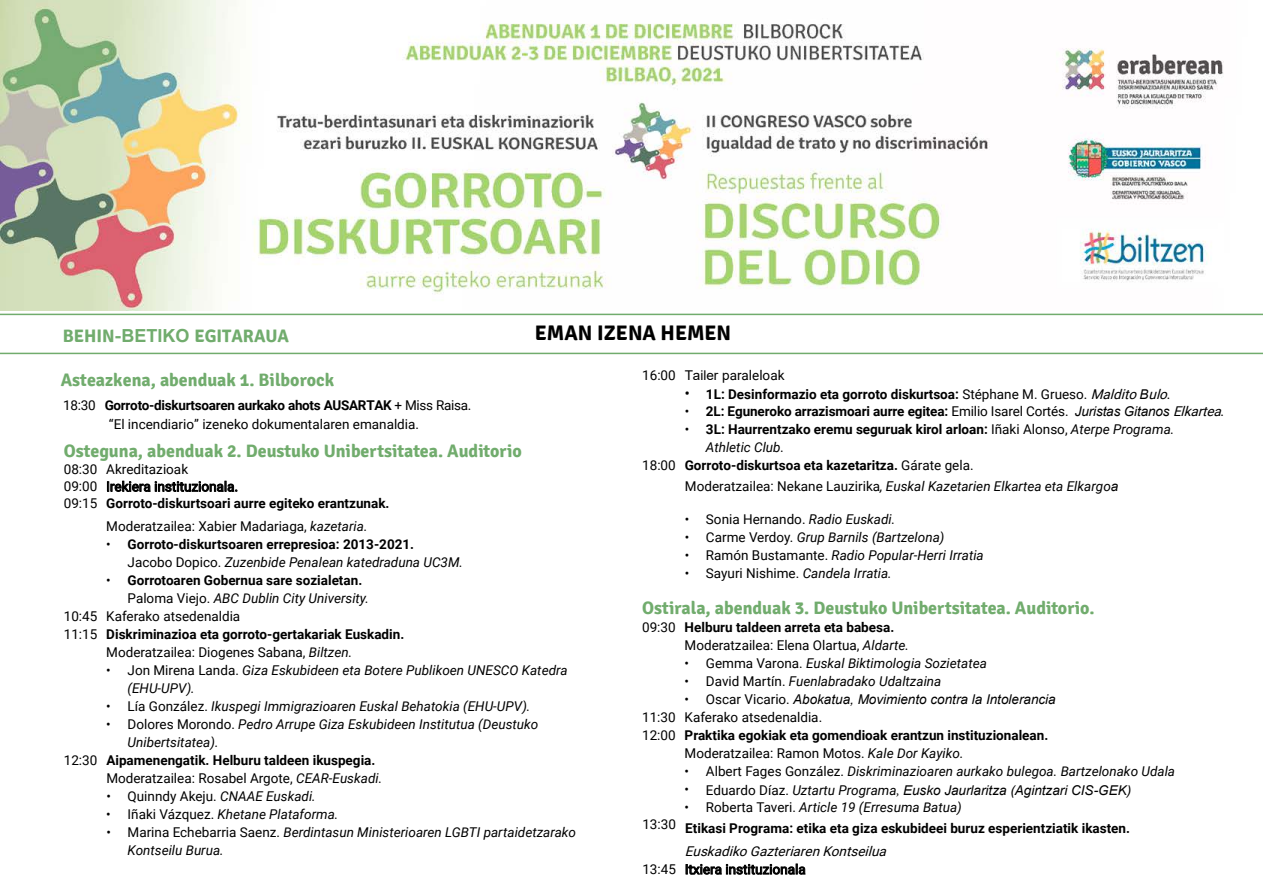
<style>
.page{position:relative;width:1263px;height:893px;background:#fff}
.page>*{position:absolute;margin:0;border:0;box-sizing:border-box;transform-origin:0 0}
.t1{font:700 24px "Signika";color:#000}
.t2{font:700 21px "Signika";color:#000}
.t3{font:700 18px "Signika";color:#71ac6d}
.t4{font:italic 13.5px/18px "Roboto";color:#000}
.t5{font:700 13.5px/18px "Roboto";color:#000}
.t6{font:13.5px/17.1px "Roboto";color:#000}
.t7{font:italic 13.5px "Arial";color:#000}
.t8{font:italic 13.5px "Roboto";color:#000}
.s1{font-family:"Arial"}
.s2{font-weight:700}
.s3{font-style:italic}
.s4{font-weight:400}
.s5{font-weight:400;font-style:italic}
.s6{font-style:normal}
.s7{font-family:"Arial";font-weight:400;font-style:italic}
.s8{font-family:"Roboto";font-style:normal}
.s9{font-family:"Roboto"}
.s10{font-family:"Minion Pro"}
</style>
<div class="page">
<hr style="left:0;top:314px;width:1263px;height:1px;background:#71ac6d">
<hr style="left:0;top:353px;width:1263px;height:1px;background:#71ac6d">
<svg style="left:107px;top:481px;width:130px;height:11px"></svg>
<svg style="left:686px;top:864px;width:119px;height:11px"></svg>
<img style="left:0;top:0;width:1224px;height:310px">
<h2 class="t2" style="left:535px;top:320px;width:198px">EMAN IZENA HEMEN</h2>
<h3 class="t3" style="left:63px;top:325px;width:228px">BEHIN-<span class="s1">BETIKO</span> EGITARAUA</h3>
<h1 class="t1" style="left:520px;top:320px;width:226px">EMAN IZENA HEMEN</h1>
<h3 class="t3" style="left:61px;top:369px;width:275px">Asteazkena, abenduak 1. Bilborock</h3>
<p class="t6" style="left:63px;top:395px;width:410px;line-height:19.4px;text-align:center">18:30 <span class="s2">Gorroto-diskurtsoaren aurkako ahots AUSARTAK</span> + Miss Raisa. “El incendiario” izeneko dokumentalaren emanaldia.</p>
<h3 class="t3" style="left:64px;top:441px;width:460px">Osteguna, abenduak 2. Deustuko Unibertsitatea. Auditorio</h3>
<p class="t6" style="left:64px;top:460px;width:327px">08:30 Akreditazioak<br>09:00 Irekiera instituzionala.<br>09:15 <span class="s2">Gorroto-diskurtsoari aurre egiteko erantzunak.</span></p>
<p class="t6" style="left:106px;top:517px;width:263px">Moderatzailea: Xabier Madariaga, <span class="s3">kazetaria.</span></p>
<p class="t5" style="left:128px;top:534px;width:337px;text-indent:-21px"><span class="s4">•</span> Gorroto-diskurtsoaren errepresioa: 2013-2021.<br><span class="s4">Jacobo Dopico.</span> <span class="s5">Zuzenbide Penalean katedraduna UC3M.</span></p>
<p class="t5" style="left:106px;top:570px;width:257px"><span class="s4">•</span> Gorrotoaren Gobernua sare sozialetan.</p>
<p class="t4" style="left:128px;top:588px;width:243px"><span class="s6">Paloma Viejo.</span> ABC Dublin City University.</p>
<p class="t6" style="left:64px;top:607px;width:178px">10:45 Kaferako atsedenaldia</p>
<p class="t5" style="left:64px;top:624px;width:342px"><span class="s4">11:15</span> Diskriminazioa eta gorroto-gertakariak Euskadin.</p>
<p class="t6" style="left:106px;top:643px;width:247px">Moderatzailea: Diogenes Sabana, <span class="s3">Biltzen.</span></p>
<p class="t4" style="left:128px;top:660px;width:441px;text-indent:-21px"><span class="s6">• Jon Mirena Landa.</span> Giza Eskubideen eta Botere Publikoen UNESCO Katedra (EHU-UPV).</p>
<p class="t4" style="left:106px;top:696px;width:426px"><span class="s6">• Lía González.</span> Ikuspegi Immigrazioaren Euskal Behatokia (EHU-UPV).</p>
<p class="t4" style="left:106px;top:714px;width:434px"><span class="s6">• Dolores Morondo.</span> Pedro Arrupe Giza Eskubideen Institutua (Deustuko</p>
<p class="t4" style="left:128px;top:732px;width:92px">Unibertsitatea).</p>
<p class="t5" style="left:64px;top:750px;width:313px"><span class="s4">12:30</span> Aipamenengatik. Helburu taldeen ikuspegia.</p>
<p class="t6" style="left:106px;top:769px;width:277px">Moderatzailea: Rosabel Argote, <span class="s3">CEAR-Euskadi.</span></p>
<p class="t6" style="left:106px;top:787px;width:211px">• Quinndy Akeju. <span class="s3">CNAAE Euskadi.</span></p>
<p class="t4" style="left:106px;top:804px;width:234px"><span class="s6">• Iñaki Vázquez.</span> Khetane Plataforma.</p>
<p class="t4" style="left:128px;top:822px;width:450px;text-indent:-21px"><span class="s6">• Marina Echebarria Saenz.</span> Berdintasun Ministerioaren LGBTI partaidetzarako<br>Kontseilu Burua.</p>
<p class="t6" style="left:642px;top:366px;width:144px">16:00 <span class="s1">Tailer p</span>araleloak</p>
<p class="t5" style="left:685px;top:384px;width:489px">• 1L: Desinformazio eta gorroto diskurtsoa: <span class="s4">Stéphane M. Grueso.</span> <span class="s5">Maldito</span><span class="s7">B</span><span class="s5">ulo</span><span class="s4">.</span></p>
<p class="t5" style="left:685px;top:402px;width:542px"><span class="s4">•</span> 2L: Eguneroko arrazismoari aurre egitea: <span class="s4">Emilio Isarel Cortés.</span> <span class="s7">Juristas Gitanos</span> <span class="s5">Elkartea</span><span class="s4">.</span></p>
<p class="t5" style="left:685px;top:419px;width:491px"><span class="s4">•</span> 3L: Haurrentzako eremu seguruak kirol arloan: <span class="s4">Iñaki Alonso,</span> <span class="s5">Aterpe Programa.</span></p>
<p class="t4" style="left:706px;top:437px;width:80px">Athletic Club.</p>
<p class="t5" style="left:642px;top:455px;width:333px"><span class="s4">18:00</span> Gorroto-diskurtsoa eta kazetaritza. <span class="s4">Gárate gela.</span></p>
<p class="t4" style="left:685px;top:477px;width:435px"><span class="s6">Moderatzailea: Nekane Lauzirika</span>, Euskal Kazetarien Elkartea eta Elkargo<span class="s1">a</span></p>
<p class="t6" style="left:685px;top:510px;width:212px">• Sonia Hernando. <span class="s3">Radio Euskadi.</span></p>
<p class="t4" style="left:685px;top:527px;width:261px"><span class="s6">• Carme Verdoy.</span> Grup Barnils (Bartzelona)</p>
<p class="t4" style="left:685px;top:545px;width:301px"><span class="s6">• Ramón Bustamante.</span> Radio Popular-Herri Irratia</p>
<p class="t6" style="left:685px;top:564px;width:209px">• Sayuri Nishime. <span class="s3">Candela Irratia.</span></p>
<h3 class="t3" style="left:642px;top:597px;width:454px">Ostirala, abenduak 3. Deustuko Unibertsitatea. Auditorio.</h3>
<p class="t6" style="left:685px;top:617px;width:226px;line-height:18px;text-indent:-43px">09:30 <span class="s2">Helburu taldeen arreta eta babesa.<br></span>Moderatzailea: Elena Olartua, <span class="s3">Aldarte.</span></p>
<p class="t4" style="left:685px;top:653px;width:304px"><span class="s6">• Gemma Varona.</span> Euskal Biktimologia Sozietatea</p>
<p class="t4" style="left:685px;top:671px;width:258px"><span class="s6">• David Martín.</span> Fuenlabradako Udaltzaina</p>
<p class="t7" style="left:685px;top:691px;width:373px"><span class="s8">• Oscar Vicario.</span> Abokatua, Movimiento contra la Intolerancia</p>
<p class="t6" style="left:642px;top:708px;width:182px">11:30 Kaferako atsedenaldia.</p>
<p class="t5" style="left:642px;top:725px;width:408px"><span class="s4">12:00</span> Praktika egokiak eta gomendioak erantzun instituzionalean.</p>
<p class="t6" style="left:685px;top:744px;width:280px">Moderatzailea: Ramon Motos. <span class="s3">Kale Dor Kayiko.</span></p>
<p class="t4" style="left:685px;top:761px;width:492px"><span class="s6">• Albert Fages González.</span> Diskriminazioaren aurkako bulegoa. Bartzelonako Udala</p>
<p class="t7" style="left:685px;top:781px;width:448px"><span class="s8">• Eduardo Díaz.</span> <span class="s9">Uztartu Programa</span><span class="s10">,</span> Eusko Jaurlaritza (Agintzari CIS-GEK)</p>
<p class="t5" style="left:642px;top:796px;width:489px;line-height:21.1px;text-indent:42px"><span class="s4">• Roberta Taveri.</span> <span class="s5">Article 19 (Erresuma Batua)<br></span><sup>13:30</sup> Etikasi Programa: etika eta giza eskubideei buruz esperientziatik ikasten.</p>
<p class="t8" style="left:685px;top:842px;width:207px">EuskadikoGazteriarenKontseilua</p>
<p class="t6" style="left:642px;top:860px;width:165px">13:45 Itxiera instituzionala</p>
</div>
